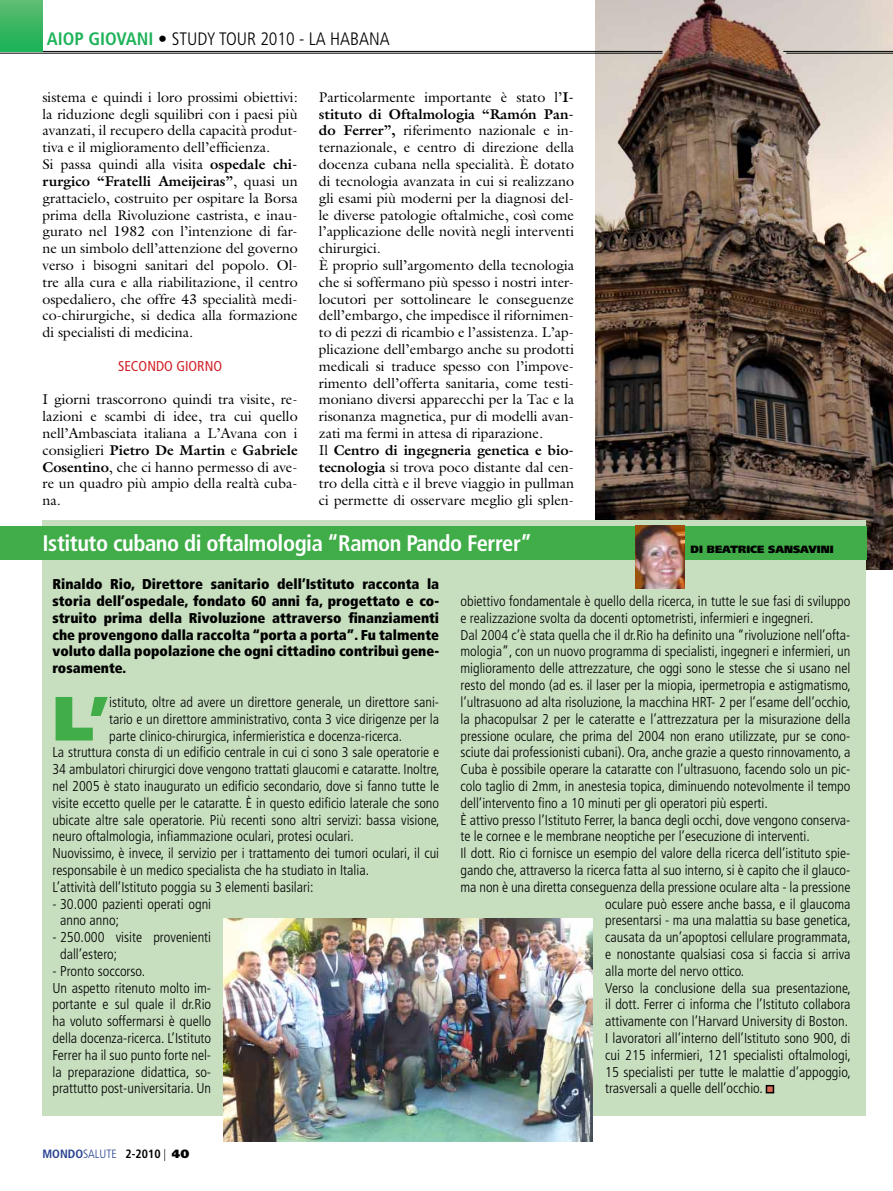
<style>
.page{position:relative;width:893px;height:1191px;background:#fff}
.page>*{position:absolute;margin:0;border:0;box-sizing:border-box;transform-origin:0 0}
.t1{font:900 62.4px "Frutiger";color:#41ad49}
.t2{font:700 condensed 22.5px "Frutiger";letter-spacing:-.02em;color:#fff}
.t3{font:300 condensed 18px "Frutiger";color:#000}
.t4{font:300 condensed 14.25px/16.8px "Frutiger";color:#000}
.t5{font:14.25px/16.8px "Galliard Std";color:#000}
.t6{font:900 condensed 14.25px/16.8px "Frutiger";color:#000;text-align:justify}
.t7{font:condensed 14.25px "Frutiger";color:#d2232a}
.t8{font:300 condensed 12px "Frutiger";color:#25408f}
.t9{font:900 10.5px "Frutiger";color:#000}
.s1{font-weight:700;color:#1eb359}
.s2{font-weight:700}
.s3{font-weight:700;color:#000}
.s4{color:#000}
.s5{font-weight:900;font-stretch:normal;color:#000}
</style>
<div class="page">
<img style="left:595px;top:0;width:298px;height:570px">
<hr style="left:786px;top:53px;width:107px;height:1px;background:#000">
<hr style="left:783px;top:51px;width:110px;height:1px;background:#000">
<hr style="left:0;top:53px;width:662px;height:1px;background:#000">
<hr style="left:0;top:51px;width:662px;height:1px;background:#000">
<div style="left:0;top:0;width:43px;height:51px;background:linear-gradient(to bottom,#60bd71,#18b154)"></div>
<div style="left:43px;top:520px;width:823px;height:595px;background:#c7dfbf"></div>
<div style="left:0;top:526px;width:866px;height:34px;background:#41ad49"></div>
<div style="left:766px;top:1085px;width:7px;height:7px;background:#dd6d55"></div>
<div style="left:766px;top:1085px;width:8px;height:8px;border:2px solid #000"></div>
<img style="left:224px;top:918px;width:368px;height:223px">
<img style="left:636px;top:526px;width:49px;height:62px">
<p class="t3" style="left:47px;top:32px;width:345px"><span class="s1">AIOP GIOVANI</span> <span class="s2">•</span> STUDY TOUR 2010 - LA HABANA</p>
<p class="t5" style="left:43px;top:90px;width:257px">sistema e quindi i loro prossimi obiettivi: la riduzione degli squilibri con i paesi più avanzati, il recupero della capacità produt&shy;tiva e il miglioramento dell’efficienza.<br>Si passa quindi alla visita <span class="s2">ospedale chi&shy;rurgico “Fratelli Ameijeiras”</span>, quasi un grattacielo, costruito per ospitare la Borsa prima della Rivoluzione castrista, e inau&shy;gurato nel 1982 con l’intenzione di far&shy;ne un simbolo dell’attenzione del governo verso i bisogni sanitari del popolo. Ol&shy;tre alla cura e alla riabilitazione, il centro ospedaliero, che offre 43 specialità medi&shy;co-chirurgiche, si dedica alla formazione di specialisti di medicina.</p>
<p class="t7" style="left:118px;top:360px;width:106px">SECONDO GIORNO</p>
<p class="t5" style="left:43px;top:392px;width:257px;text-align:justify">I giorni trascorrono quindi tra visite, re&shy;lazioni e scambi di idee, tra cui quello nell’Ambasciata italiana a L’Avana con i consiglieri <span class="s2">Pietro De Martin</span> e <span class="s2">Gabriele Cosentino</span>, che ci hanno permesso di ave&shy;re un quadro più ampio della realtà cuba&shy;na.</p>
<p class="t5" style="left:319px;top:90px;width:257px">Particolarmente importante è stato l’<span class="s2">I&shy;stituto di Oftalmologia “Ramón Pan&shy;do Ferrer”,</span> riferimento nazionale e in&shy;ternazionale, e centro di direzione della docenza cubana nella specialità. È dotato di tecnologia avanzata in cui si realizzano gli esami più moderni per la diagnosi del&shy;le diverse patologie oftalmiche, così come l’applicazione delle novità negli interventi chirurgici.<br>È proprio sull’argomento della tecnologia che si soffermano più spesso i nostri inter&shy;locutori per sottolineare le conseguenze dell’embargo, che impedisce il rifornimen&shy;to di pezzi di ricambio e l’assistenza. L’ap&shy;plicazione dell’embargo anche su prodotti medicali si traduce spesso con l’impove&shy;rimento dell’offerta sanitaria, come testi&shy;moniano diversi apparecchi per la Tac e la risonanza magnetica, pur di modelli avan&shy;zati ma fermi in attesa di riparazione.<br>Il <span class="s2">Centro di ingegneria genetica e bio&shy;tecnologia</span> si trova poco distante dal cen&shy;tro della città e il breve viaggio in pullman ci permette di osservare meglio gli splen-</p>
<h2 class="t2" style="left:43px;top:534px;width:491px">Istituto cubano di oftalmologia “Ramon Pando Ferrer”</h2>
<p class="t9" style="left:690px;top:545px;width:145px">DI BEATRICE SANSAVINI</p>
<p class="t6" style="left:52px;top:577px;width:388px">Rinaldo Rio, Direttore sanitario dell’Istituto racconta la storia dell’ospedale, fondato 60 anni fa, progettato e co&shy;struito prima della Rivoluzione attraverso finanziamenti che provengono dalla raccolta “porta a porta”. Fu talmente voluto dalla popolazione che ogni cittadino contribuì gene&shy;rosamente.</p>
<h1 class="t1" style="left:52px;top:693px;width:58px">L’</h1>
<p class="t4" style="left:109px;top:694px;width:332px">istituto, oltre ad avere un direttore generale, un direttore sani-</p>
<p class="t4" style="left:460px;top:594px;width:391px">obiettivo fondamentale è quello della ricerca, in tutte le sue fasi di sviluppo</p>
<p class="t4" style="left:460px;top:610px;width:355px">e realizzazione svolta da docenti optometristi, infermieri e ingegneri.</p>
<p class="t4" style="left:460px;top:627px;width:391px">Dal 2004 c’è stata quella che il dr.Rio ha definito una “rivoluzione nell’ofta-</p>
<p class="t4" style="left:460px;top:644px;width:391px">mologia”, con un nuovo programma di specialisti, ingegneri e infermieri, un</p>
<p class="t4" style="left:460px;top:661px;width:391px">miglioramento delle attrezzature, che oggi sono le stesse che si usano nel</p>
<p class="t4" style="left:460px;top:678px;width:392px">resto del mondo (ad es. il laser per la miopia, ipermetropia e astigmatismo,</p>
<p class="t4" style="left:460px;top:694px;width:392px">l’ultrasuono ad alta risoluzione, la macchina HRT- 2 per l’esame dell’occhio,</p>
<p class="t4" style="left:460px;top:711px;width:391px">la phacopulsar 2 per le cateratte e l’attrezzatura per la misurazione della</p>
<p class="t4" style="left:460px;top:728px;width:391px">pressione oculare, che prima del 2004 non erano utilizzate, pur se cono-</p>
<p class="t4" style="left:460px;top:745px;width:391px">sciute dai professionisti cubani). Ora, anche grazie a questo rinnovamento, a</p>
<p class="t4" style="left:460px;top:762px;width:391px">Cuba è possibile operare la cataratte con l’ultrasuono, facendo solo un pic-</p>
<p class="t4" style="left:460px;top:778px;width:391px">colo taglio di 2mm, in anestesia topica, diminuendo notevolmente il tempo</p>
<p class="t4" style="left:460px;top:795px;width:309px">dell’intervento fino a 10 minuti per gli operatori più esperti.</p>
<p class="t4" style="left:460px;top:812px;width:391px">È attivo presso l’Istituto Ferrer, la banca degli occhi, dove vengono conserva-</p>
<p class="t4" style="left:460px;top:829px;width:351px">te le cornee e le membrane neoptiche per l’esecuzione di interventi.</p>
<p class="t4" style="left:460px;top:846px;width:391px">Il dott. Rio ci fornisce un esempio del valore della ricerca dell’istituto spie-</p>
<p class="t4" style="left:460px;top:862px;width:391px">gando che, attraverso la ricerca fatta al suo interno, si è capito che il glauco-</p>
<p class="t4" style="left:460px;top:879px;width:391px">ma non è una diretta conseguenza della pressione oculare alta - la pressione</p>
<p class="t4" style="left:605px;top:896px;width:247px">oculare può essere anche bassa, e il glaucoma</p>
<p class="t4" style="left:605px;top:913px;width:247px">presentarsi - ma una malattia su base genetica,</p>
<p class="t4" style="left:605px;top:930px;width:247px">causata da un’apoptosi cellulare programmata,</p>
<p class="t4" style="left:605px;top:946px;width:247px">e nonostante qualsiasi cosa si faccia si arriva</p>
<p class="t4" style="left:605px;top:963px;width:141px">alla morte del nervo ottico.</p>
<p class="t4" style="left:605px;top:980px;width:247px">Verso la conclusione della sua presentazione,</p>
<p class="t4" style="left:605px;top:997px;width:247px">il dott. Ferrer ci informa che l’Istituto collabora</p>
<p class="t4" style="left:605px;top:1014px;width:244px">attivamente con l’Harvard University di Boston.</p>
<p class="t4" style="left:605px;top:1030px;width:247px">I lavoratori all’interno dell’Istituto sono 900, di</p>
<p class="t4" style="left:605px;top:1047px;width:247px">cui 215 infermieri, 121 specialisti oftalmologi,</p>
<p class="t4" style="left:605px;top:1064px;width:247px">15 specialisti per tutte le malattie d’appoggio,</p>
<p class="t4" style="left:605px;top:1081px;width:159px">trasversali a quelle dell’occhio.</p>
<p class="t4" style="left:109px;top:711px;width:331px">tario e un direttore amministrativo, conta 3 vice dirigenze per la</p>
<p class="t4" style="left:109px;top:728px;width:295px">parte clinico-chirurgica, infermieristica e docenza-ricerca.</p>
<p class="t4" style="left:52px;top:745px;width:388px">La struttura consta di un edificio centrale in cui ci sono 3 sale operatorie e</p>
<p class="t4" style="left:52px;top:762px;width:389px">34 ambulatori chirurgici dove vengono trattati glaucomi e cataratte. Inoltre,</p>
<p class="t4" style="left:52px;top:778px;width:388px">nel 2005 è stato inaugurato un edificio secondario, dove si fanno tutte le</p>
<p class="t4" style="left:52px;top:795px;width:388px">visite eccetto quelle per le cataratte. È in questo edificio laterale che sono</p>
<p class="t4" style="left:52px;top:812px;width:389px">ubicate altre sale operatorie. Più recenti sono altri servizi: bassa visione,</p>
<p class="t4" style="left:52px;top:829px;width:303px">neuro oftalmologia, infiammazione oculari, protesi oculari.</p>
<p class="t4" style="left:52px;top:846px;width:388px">Nuovissimo, è invece, il servizio per i trattamento dei tumori oculari, il cui</p>
<p class="t4" style="left:52px;top:862px;width:318px">responsabile è un medico specialista che ha studiato in Italia.</p>
<p class="t4" style="left:52px;top:879px;width:263px">L’attività dell’Istituto poggia su 3 elementi basilari:</p>
<p class="t4" style="left:60px;top:896px;width:153px;text-indent:-8px">- 30.000 pazienti operati ogni anno anno;</p>
<p class="t4" style="left:60px;top:930px;width:153px;text-indent:-8px">- 250.000 visite provenienti dall’estero;</p>
<p class="t4" style="left:52px;top:963px;width:160px">- Pronto soccorso.<br>Un aspetto ritenuto molto im&shy;portante e sul quale il dr.Rio ha voluto soffermarsi è quello della docenza-ricerca. L’Istituto<br>Ferrer ha il suo punto forte nel&shy;la preparazione didattica, so&shy;prattutto post-universitaria. Un</p>
<p class="t8" style="left:43px;top:1149px;width:148px"><span class="s2">MONDO</span>SALUTE <span class="s3">2-2010</span> <span class="s4">|</span> <span class="s5">40</span></p>
</div>
